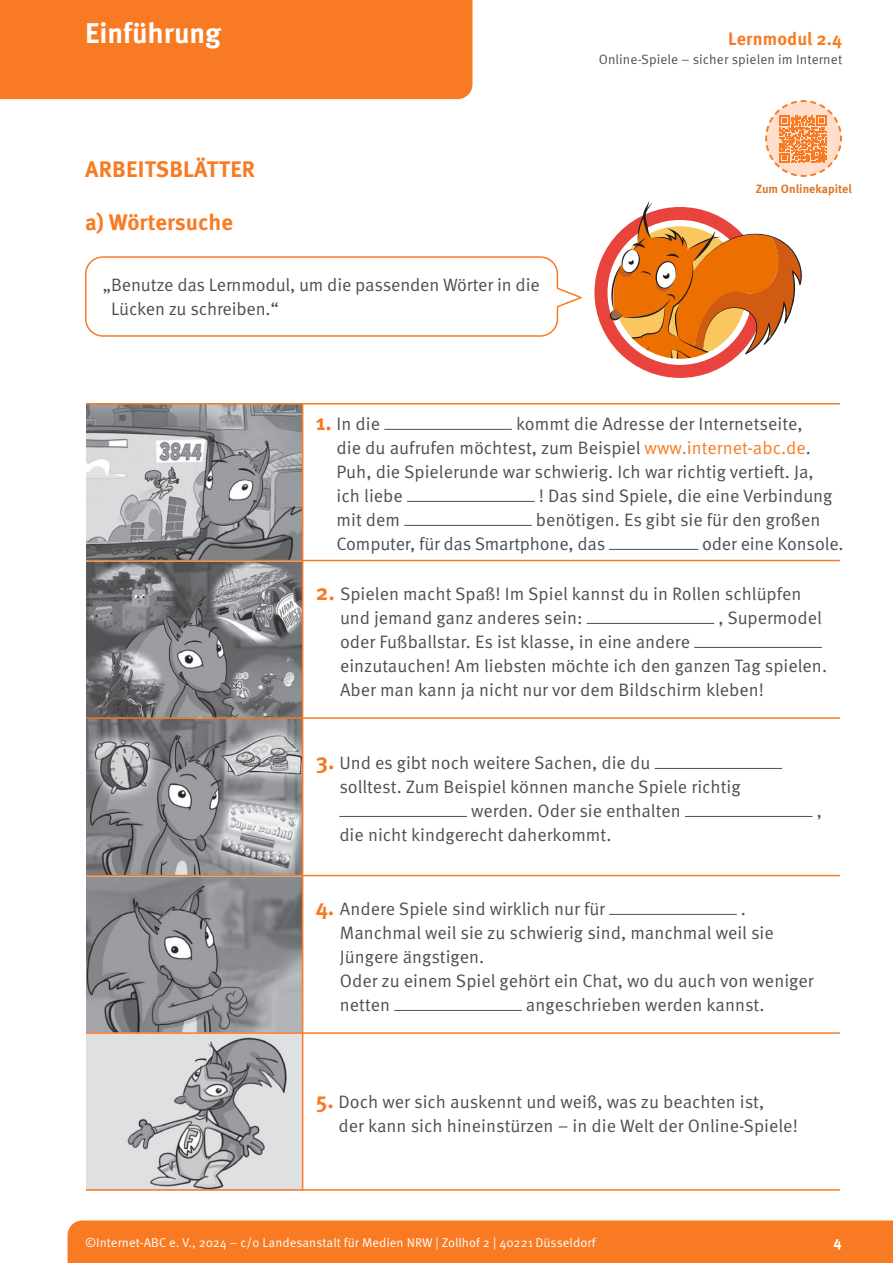
<style>
.page{position:relative;width:893px;height:1263px;background:#fff}
.page>*{position:absolute;margin:0;border:0;box-sizing:border-box;transform-origin:0 0}
.t1{font:700 28.5px "Meta Pro";color:#fff}
.t2{font:700 22.5px "Meta Pro";color:#f87b24}
.t3{font:18px/24px "Meta Pro Norm";color:#504e53}
.t4{font:700 18px "Meta Pro";letter-spacing:.005em;color:#f87b24}
.t5{font:700 15px "Meta Pro";color:#fff}
.t6{font:13.5px "Meta Pro Norm";letter-spacing:.005em;color:#504e53}
.t7{font:12.75px "Meta Pro Norm";letter-spacing:.005em;color:#fff}
.t8{font:700 12px "Meta Pro";color:#e07727}
.s1{color:#f87b24}
.s2{font-family:"Meta Pro";font-weight:700;font-size:22.5px;color:#f87b24}
</style>
<div class="page">
<div style="left:0;top:0;width:472px;height:99px;background:#f87b24"></div>
<div style="left:68px;top:1220px;width:825px;height:43px;background:#f87b24"></div>
<img style="left:86px;top:404px;width:216px;height:785px">
<hr style="left:83px;top:717px;width:757px;height:2px;background:#f87b24">
<hr style="left:83px;top:560px;width:757px;height:1px;background:#f87b24">
<hr style="left:83px;top:1032px;width:757px;height:2px;background:#f87b24">
<hr style="left:83px;top:875px;width:757px;height:1px;background:#f87b24">
<hr style="left:384px;top:429px;width:128px;height:1px;background:#504e53">
<hr style="left:407px;top:501px;width:128px;height:1px;background:#504e53">
<hr style="left:404px;top:525px;width:128px;height:1px;background:#504e53">
<hr style="left:609px;top:549px;width:89px;height:1px;background:#504e53">
<hr style="left:587px;top:623px;width:127px;height:1px;background:#504e53">
<hr style="left:694px;top:647px;width:128px;height:1px;background:#504e53">
<hr style="left:655px;top:768px;width:127px;height:1px;background:#504e53">
<hr style="left:339px;top:816px;width:128px;height:1px;background:#504e53">
<hr style="left:685px;top:816px;width:128px;height:1px;background:#504e53">
<hr style="left:609px;top:914px;width:128px;height:1px;background:#504e53">
<hr style="left:394px;top:1010px;width:128px;height:1px;background:#504e53">
<hr style="left:302px;top:403px;width:1px;height:788px;background:#f87b24">
<hr style="left:83px;top:403px;width:757px;height:1px;background:#f87b24">
<hr style="left:83px;top:1189px;width:757px;height:2px;background:#f87b24">
<svg style="left:765px;top:100px;width:77px;height:77px"></svg>
<svg style="left:85px;top:256px;width:497px;height:81px"></svg>
<div style="left:594px;top:207px;width:171px;height:171px;background:#e8443d;border-radius:50%"></div>
<svg style="left:598px;top:201px;width:204px;height:163px"></svg>
<h1 class="t1" style="left:85px;top:11px;width:138px">Einführung</h1>
<p class="t2" style="left:85px;top:151px;width:172px">ARBEITSBLÄTTER</p>
<p class="t2" style="left:85px;top:204px;width:149px">a) Wörtersuche</p>
<p class="t3" style="left:111px;top:272px;width:430px;text-indent:-8px">„Benutze das Lernmodul, um die passenden Wörter in die<br>Lücken zu schreiben.“</p>
<p class="t4" style="left:728px;top:24px;width:115px">Lernmodul 2.4</p>
<p class="t6" style="left:599px;top:49px;width:245px">Online-Spiele – sicher spielen im Internet</p>
<p class="t8" style="left:756px;top:180px;width:98px">Zum Onlinekapitel</p>
<p class="t3" style="left:337px;top:410px;width:479px;text-indent:179px">kommt die Adresse der Internetseite, die du aufrufen möchtest, zum Beispiel <span class="s1">www.internet-abc.de</span>.<br>Puh, die Spielerunde war schwierig. Ich war richtig vertieft. Ja, ich liebe</p>
<p class="t3" style="left:316px;top:410px;width:66px"><span class="s2">1.</span> In die</p>
<p class="t3" style="left:539px;top:482px;width:295px">! Das sind Spiele, die eine Verbindung</p>
<p class="t3" style="left:337px;top:506px;width:485px;text-indent:199px">benötigen. Es gibt sie für den großen<br>Computer, für das Smartphone, das</p>
<p class="t3" style="left:337px;top:506px;width:65px">mit dem</p>
<p class="t3" style="left:702px;top:530px;width:143px">oder eine Konsole.</p>
<p class="t3" style="left:340px;top:580px;width:463px;text-indent:-24px"><span class="s2">2.</span> Spielen macht Spaß! Im Spiel kannst du in Rollen schlüpfen und jemand ganz anderes sein:</p>
<p class="t3" style="left:718px;top:604px;width:105px">, Supermodel</p>
<p class="t3" style="left:340px;top:628px;width:489px">oder Fußballstar. Es ist klasse, in eine andere<br>einzutauchen! Am liebsten möchte ich den ganzen Tag spielen.<br>Aber man kann ja nicht nur vor dem Bildschirm kleben!</p>
<p class="t3" style="left:316px;top:749px;width:336px"><span class="s2">3.</span> Und es gibt noch weitere Sachen, die du</p>
<p class="t3" style="left:339px;top:773px;width:403px">solltest. Zum Beispiel können manche Spiele richtig</p>
<p class="t3" style="left:471px;top:797px;width:211px">werden. Oder sie enthalten</p>
<p class="t3" style="left:817px;top:797px;width:7px">,</p>
<p class="t3" style="left:339px;top:821px;width:274px">die nicht kindgerecht daherkommt.</p>
<p class="t3" style="left:316px;top:895px;width:291px"><span class="s2">4.</span> Andere Spiele sind wirklich nur für</p>
<p class="t3" style="left:340px;top:895px;width:475px;text-indent:401px">.<br>Manchmal weil sie zu schwierig sind, manchmal weil sie<br>Jüngere ängstigen.<br>Oder zu einem Spiel gehört ein Chat, wo du auch von weniger netten</p>
<p class="t3" style="left:526px;top:991px;width:240px">angeschrieben werden kannst.</p>
<p class="t3" style="left:338px;top:1089px;width:461px;text-indent:-23px"><span class="s2">5.</span> Doch wer sich auskennt und weiß, was zu beachten ist,<br>der kann sich hineinstürzen – in die Welt der Online-Spiele!</p>
<p class="t7" style="left:85px;top:1232px;width:512px">©Internet-ABC e. V., 2024 – c/o Landesanstalt für Medien NRW | Zollhof 2 | 40221 Düsseldorf</p>
<p class="t5" style="left:833px;top:1230px;width:10px">4</p>
</div>
